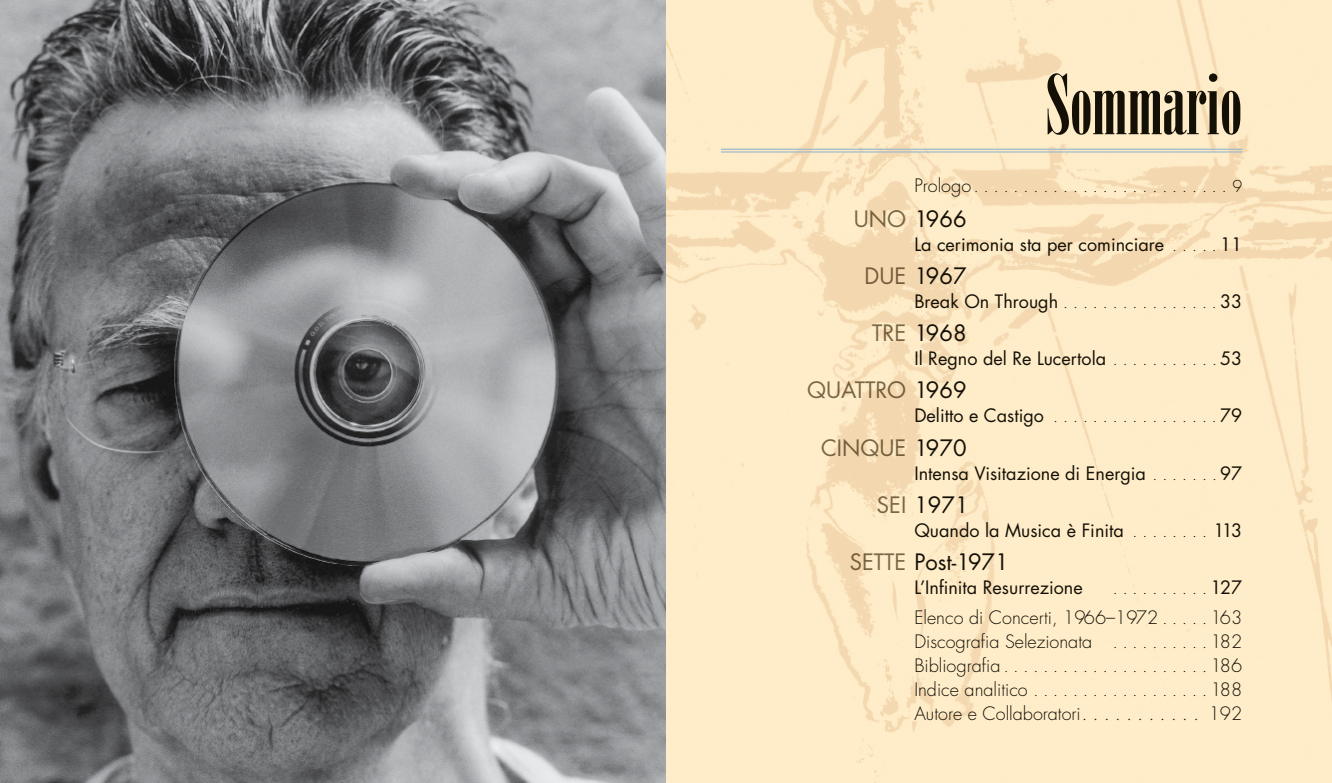
<style>
.page{position:relative;width:1332px;height:783px;background:#fff}
.page>*{position:absolute;margin:0;border:0;box-sizing:border-box;transform-origin:0 0}
.t1{font:82.1px "Onyx";color:#141006}
.t2{font:22px "Futura";color:#141006}
.t3{font:22px "Futura";color:#7a6f58}
.t4{font:18px "Futura";color:#141006}
.t5{font:300 18px "Futura";color:#141006}
.t6{font:300 16px "Futura";color:#141006}
.s1{font-size:18px}
.s2{color:#7a6f58}
.s3{font-weight:300;font-size:16px}
.s4{color:#141006}
.s5{font-weight:400;font-size:18px}
.s6{font-size:16px}
</style>
<div class="page">
<img style="left:0;top:0;width:1332px;height:783px">
<hr style="left:721px;top:149px;width:521px;height:1px;background:#a7bdc9">
<hr style="left:721px;top:151px;width:521px;height:2px;background:#a7bdc9">
<p class="t1" style="left:1046px;top:58px;width:198px">Sommario</p>
<p class="t6" style="left:914px;top:176px;width:329px"><span class="s1">Prologo</span> . . . . . . . . . . . . . . . . . . . . . . . . . . 9</p>
<p class="t2" style="left:854px;top:205px;width:114px"><span class="s2">UNO</span> 1966</p>
<p class="t4" style="left:914px;top:233px;width:329px">La cerimonia sta per cominciare <span class="s3">. . . .</span> 11</p>
<p class="t2" style="left:865px;top:262px;width:104px"><span class="s2">DUE</span> 1967</p>
<p class="t4" style="left:914px;top:290px;width:329px">Break On Through <span class="s3">. . . . . . . . . . . . . . .</span> 33</p>
<p class="t2" style="left:872px;top:319px;width:96px"><span class="s2">TRE</span> 1968</p>
<p class="t4" style="left:914px;top:347px;width:329px">Il Regno del Re Lucertola <span class="s3">. . . . . . . . . .</span> 53</p>
<p class="t3" style="left:807px;top:376px;width:161px">QUATTRO <span class="s4">1969</span></p>
<p class="t4" style="left:914px;top:404px;width:329px">Delitto e Castigo <span class="s3">. . . . . . . . . . . . . . . .</span> 79</p>
<p class="t3" style="left:821px;top:433px;width:147px">CINQUE <span class="s4">1970</span></p>
<p class="t4" style="left:914px;top:461px;width:329px">Intensa Visitazione di Energia <span class="s3">. . . . . .</span> 97</p>
<p class="t2" style="left:877px;top:491px;width:93px"><span class="s2">SEI</span> 1971</p>
<p class="t4" style="left:914px;top:519px;width:329px">Quando la Musica è Finita <span class="s3">. . . . . . . .</span> 113</p>
<p class="t2" style="left:850px;top:548px;width:160px"><span class="s2">SETTE</span> Post-1971</p>
<p class="t4" style="left:914px;top:576px;width:170px">L’Infinita Resurrezione</p>
<p class="t6" style="left:1113px;top:578px;width:131px">. . . . . . . . . <span class="s5">127</span></p>
<p class="t5" style="left:914px;top:607px;width:329px">Elenco di Concerti, 1966–1972 <span class="s6">. . . .</span> 163</p>
<p class="t5" style="left:914px;top:631px;width:329px">Discografia Selezionata <span class="s6">. . . . . . . . .</span> 182</p>
<p class="t6" style="left:914px;top:656px;width:329px"><span class="s1">Bibliografia</span> . . . . . . . . . . . . . . . . . . . . <span class="s1">186</span></p>
<p class="t5" style="left:914px;top:679px;width:329px">Indice analitico <span class="s6">. . . . . . . . . . . . . . . . .</span> 188</p>
<p class="t5" style="left:914px;top:703px;width:329px">Autore e Collaboratori . . . . . . . . . . . 192</p>
</div>
